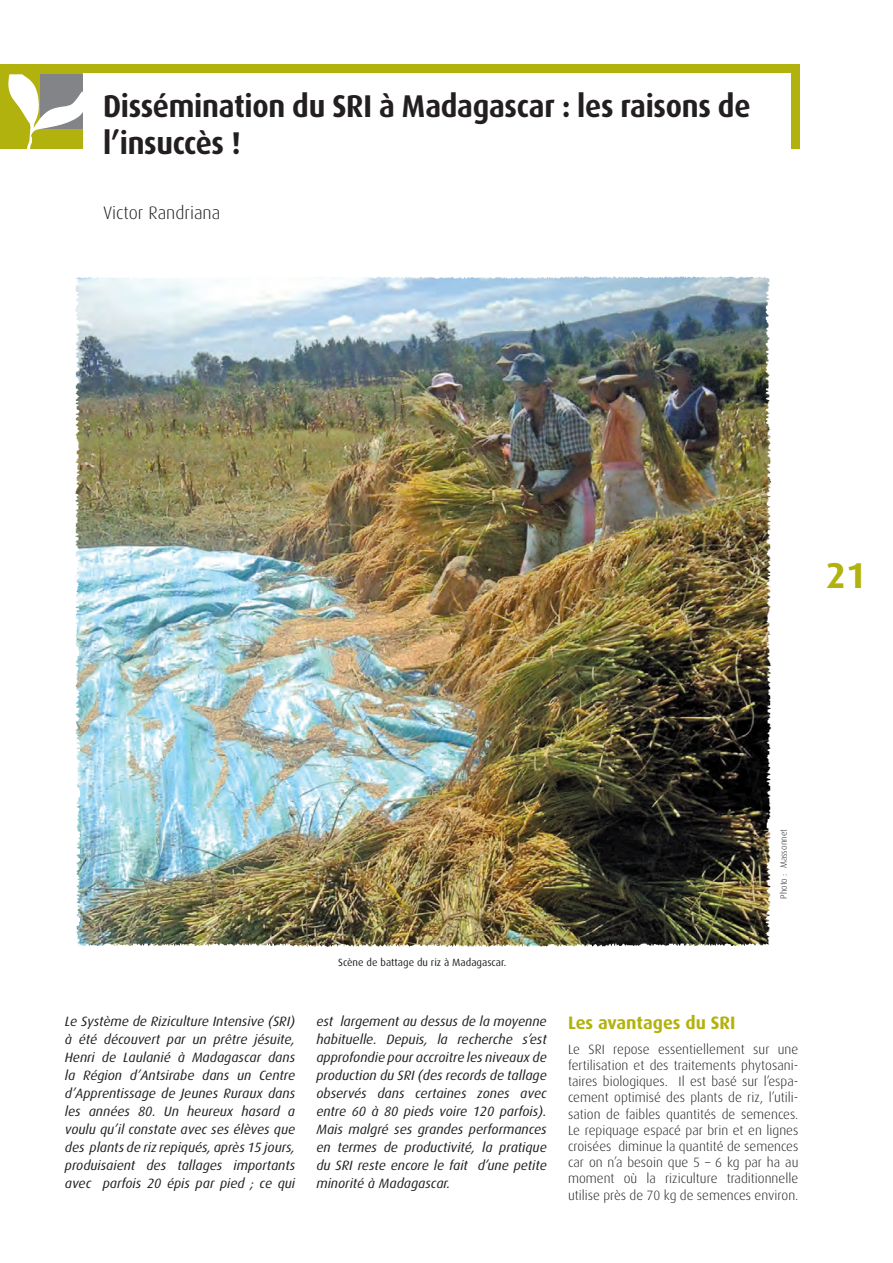
<style>
.page{position:relative;width:893px;height:1263px;background:#fff}
.page>*{position:absolute;margin:0;border:0;box-sizing:border-box;transform-origin:0 0}
.t1{font:700 36px "Dax";color:#b2b20e}
.Chapitre_article{font:700 31.5px/37.8px "Dax";letter-spacing:-.01em;color:#231f20;scale:.93 1}
.petitTitre{font:700 18px "Dax";color:#b2b20e}
.signature_article{font:300 18px "Dax";color:#231f20}
.introduction{font:italic 13.5px/18px "Dax";color:#231f20;text-align:justify}
.texte_courant{font:300 13.5px/16.2px "Dax";color:#231f20;text-align:justify}
.legend_texte{font:10.5px "Dax";color:#231f20}
.Légende{font:300 9px "Dax";color:#231f20}
</style>
<div class="page">
<img style="left:80px;top:278px;width:686px;height:665px">
<img style="left:766px;top:278px;width:6px;height:665px">
<img style="left:75px;top:278px;width:5px;height:665px">
<img style="left:77px;top:943px;width:692px;height:4px">
<img style="left:77px;top:276px;width:689px;height:2px">
<div style="left:0;top:64px;width:799px;height:85px;background:#b2b20e"></div>
<svg style="left:8px;top:74px;width:75px;height:75px"></svg>
<div style="left:83px;top:73px;width:707px;height:92px;background:#fff"></div>
<p class="Chapitre_article" style="left:103px;top:87px;width:698px">Dissémination du SRI à Madagascar : les raisons de l’insuccès !</p>
<p class="signature_article" style="left:103px;top:203px;width:119px">Victor Randriana</p>
<p class="t1" style="left:826px;top:555px;width:42px">21</p>
<p class="legend_texte" style="left:338px;top:957px;width:170px">Scène de battage du riz à Madagascar.</p>
<p class="Légende" style="left:779px;top:899px;width:71px;rotate:-90deg">Photo : Massonnet</p>
<p class="introduction" style="left:65px;top:1012px;width:232px">Le Système de Riziculture Intensive (SRI) à été découvert par un prêtre jésuite, Henri de Laulanié à Madagascar dans la Région d’Antsirabe dans un Centre d’Apprentissage de Jeunes Ruraux dans les années 80. Un heureux hasard a voulu qu’il constate avec ses élèves que des plants de riz repiqués, après 15 jours, produisaient des tallages importants avec parfois 20 épis par pied ; ce qui</p>
<p class="introduction" style="left:316px;top:1012px;width:232px">est largement au dessus de la moyenne habituelle. Depuis, la recherche s’est approfondie pour accroitre les niveaux de production du SRI (des records de tallage observés dans certaines zones avec entre 60 à 80 pieds voire 120 parfois).<br>Mais malgré ses grandes performances en termes de productivité, la pratique du SRI reste encore le fait d’une petite minorité à Madagascar.</p>
<p class="petitTitre" style="left:568px;top:1013px;width:169px">Les avantages du SRI</p>
<p class="texte_courant" style="left:568px;top:1041px;width:232px">Le SRI repose essentiellement sur une fertilisation et des traitements phytosani&shy;taires biologiques. Il est basé sur l’espa&shy;cement optimisé des plants de riz, l’utili&shy;sation de faibles quantités de semences.<br>Le repiquage espacé par brin et en lignes croisées diminue la quantité de semences car on n’a besoin que 5 – 6 kg par ha au moment où la riziculture traditionnelle utilise près de 70 kg de semences environ.</p>
</div>
